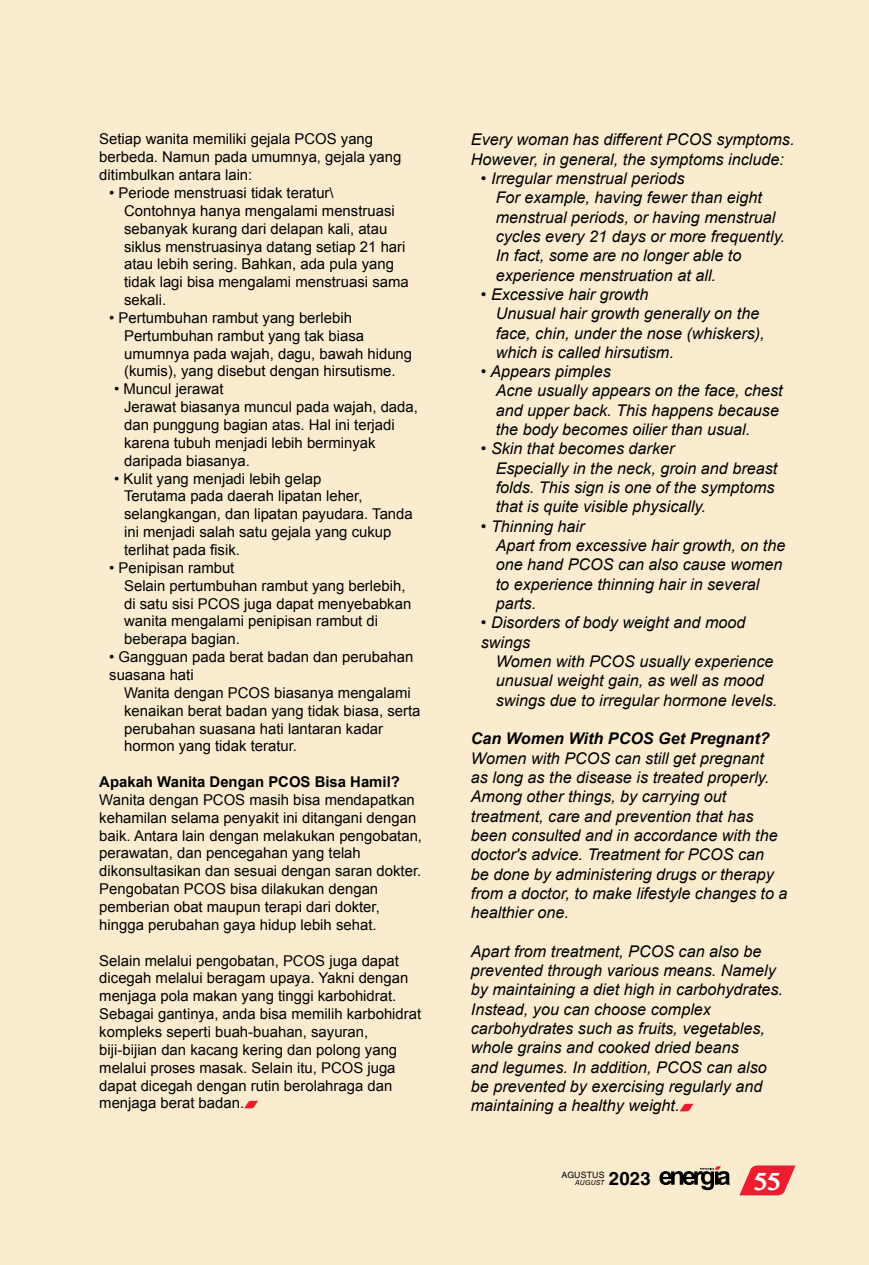
<style>
.page{position:relative;width:869px;height:1265px;background:#fff}
.page>*{position:absolute;margin:0;border:0;box-sizing:border-box;transform-origin:0 0}
.t1{font:700 26.25px "Myanmar MN";color:#fff}
.t2{font:700 18.55px "Helvetica LT Std";color:#000}
.t3{font:italic 16.1px/19.2px "Arial";color:#000}
.t4{font:italic 700 16.1px "Arial";color:#000}
.t5{font:14.88px/17.8px "Arial";color:#000}
.t6{font:700 14.88px "Arial";color:#000}
.t7{font:8.75px "Helvetica LT Std";letter-spacing:.015em;color:#000}
.t8{font:italic 7px "Helvetica LT Std";letter-spacing:.015em;color:#000}
</style>
<div class="page">
<div style="left:0;top:0;width:868px;height:1265px;background:#fbeccf"></div>
<svg style="left:244px;top:1101px;width:14px;height:7px"></svg>
<svg style="left:680px;top:1104px;width:13px;height:7px"></svg>
<svg style="left:739px;top:1166px;width:56px;height:29px"></svg>
<svg style="left:659px;top:1166px;width:70px;height:24px"></svg>
<p class="t5" style="left:99px;top:130px;width:303px">Setiap wanita memiliki gejala PCOS yang berbeda. Namun pada umumnya, gejala yang ditimbulkan antara lain:</p>
<p class="t5" style="left:124px;top:184px;width:286px;text-indent:-15px">• Periode menstruasi tidak teratur\ Contohnya hanya mengalami menstruasi sebanyak kurang dari delapan kali, atau siklus menstruasinya datang setiap 21 hari atau lebih sering. Bahkan, ada pula yang tidak lagi bisa mengalami menstruasi sama sekali.</p>
<p class="t5" style="left:124px;top:309px;width:289px;text-indent:-15px">• Pertumbuhan rambut yang berlebih Pertumbuhan rambut yang tak biasa umumnya pada wajah, dagu, bawah hidung (kumis), yang disebut dengan hirsutisme.</p>
<p class="t5" style="left:124px;top:380px;width:295px;text-indent:-10px">• Muncul jerawat<br>Jerawat biasanya muncul pada wajah, dada, dan punggung bagian atas. Hal ini terjadi karena tubuh menjadi lebih berminyak daripada biasanya.</p>
<p class="t5" style="left:124px;top:470px;width:290px;text-indent:-10px">• Kulit yang menjadi lebih gelap<br>Terutama pada daerah lipatan leher, selangkangan, dan lipatan payudara. Tanda ini menjadi salah satu gejala yang cukup terlihat pada fisik.</p>
<p class="t5" style="left:124px;top:559px;width:288px;text-indent:-15px">• Penipisan rambut<br>Selain pertumbuhan rambut yang berlebih, di satu sisi PCOS juga dapat menyebabkan wanita mengalami penipisan rambut di beberapa bagian.</p>
<p class="t5" style="left:109px;top:648px;width:305px">• Gangguan pada berat badan dan perubahan suasana hati</p>
<p class="t5" style="left:124px;top:684px;width:298px">Wanita dengan PCOS biasanya mengalami kenaikan berat badan yang tidak biasa, serta perubahan suasana hati lantaran kadar hormon yang tidak teratur.</p>
<p class="t6" style="left:99px;top:772px;width:302px">Apakah Wanita Dengan PCOS Bisa Hamil?</p>
<p class="t5" style="left:99px;top:791px;width:324px">Wanita dengan PCOS masih bisa mendapatkan kehamilan selama penyakit ini ditangani dengan baik. Antara lain dengan melakukan pengobatan, perawatan, dan pencegahan yang telah dikonsultasikan dan sesuai dengan saran dokter.<br>Pengobatan PCOS bisa dilakukan dengan pemberian obat maupun terapi dari dokter, hingga perubahan gaya hidup lebih sehat.</p>
<p class="t5" style="left:99px;top:952px;width:323px">Selain melalui pengobatan, PCOS juga dapat dicegah melalui beragam upaya. Yakni dengan menjaga pola makan yang tinggi karbohidrat.<br>Sebagai gantinya, anda bisa memilih karbohidrat kompleks seperti buah-buahan, sayuran, biji-bijian dan kacang kering dan polong yang melalui proses masak. Selain itu, PCOS juga dapat dicegah dengan rutin berolahraga dan menjaga berat badan.</p>
<p class="t3" style="left:470px;top:130px;width:325px">Every woman has different PCOS symptoms.<br>However, in general, the symptoms include:</p>
<p class="t3" style="left:495px;top:169px;width:291px;text-indent:-15px">• Irregular menstrual periods<br>For example, having fewer than eight menstrual periods, or having menstrual cycles every 21 days or more frequently.<br>In fact, some are no longer able to experience menstruation at all.</p>
<p class="t3" style="left:495px;top:285px;width:270px;text-indent:-15px">• Excessive hair growth<br>Unusual hair growth generally on the face, chin, under the nose (whiskers), which is called hirsutism.</p>
<p class="t3" style="left:495px;top:362px;width:288px;text-indent:-15px">• Appears pimples<br>Acne usually appears on the face, chest and upper back. This happens because the body becomes oilier than usual.</p>
<p class="t3" style="left:495px;top:439px;width:283px;text-indent:-15px">• Skin that becomes darker<br>Especially in the neck, groin and breast folds. This sign is one of the symptoms that is quite visible physically.</p>
<p class="t3" style="left:495px;top:517px;width:291px;text-indent:-15px">• Thinning hair<br>Apart from excessive hair growth, on the one hand PCOS can also cause women to experience thinning hair in several parts.</p>
<p class="t3" style="left:480px;top:613px;width:266px">• Disorders of body weight and mood swings</p>
<p class="t3" style="left:495px;top:652px;width:283px">Women with PCOS usually experience unusual weight gain, as well as mood swings due to irregular hormone levels.</p>
<p class="t4" style="left:470px;top:728px;width:300px">Can Women With PCOS Get Pregnant?</p>
<p class="t3" style="left:470px;top:749px;width:318px">Women with PCOS can still get pregnant<br>as long as the disease is treated properly.<br>Among other things, by carrying out treatment, care and prevention that has been consulted and in accordance with the doctor's advice. Treatment for PCOS can<br>be done by administering drugs or therapy from a doctor, to make lifestyle changes to a healthier one.</p>
<p class="t3" style="left:470px;top:942px;width:313px">Apart from treatment, PCOS can also be prevented through various means. Namely by maintaining a diet high in carbohydrates.<br>Instead, you can choose complex carbohydrates such as fruits, vegetables, whole grains and cooked dried beans<br>and legumes. In addition, PCOS can also be prevented by exercising regularly and maintaining a healthy weight.</p>
<p class="t7" style="left:561px;top:1170px;width:44px">AGUSTUS</p>
<p class="t8" style="left:575px;top:1178px;width:31px">AUGUST</p>
<p class="t2" style="left:608px;top:1167px;width:43px">2023</p>
<h1 class="t1" style="left:752px;top:1165px;width:29px">55</h1>
</div>
